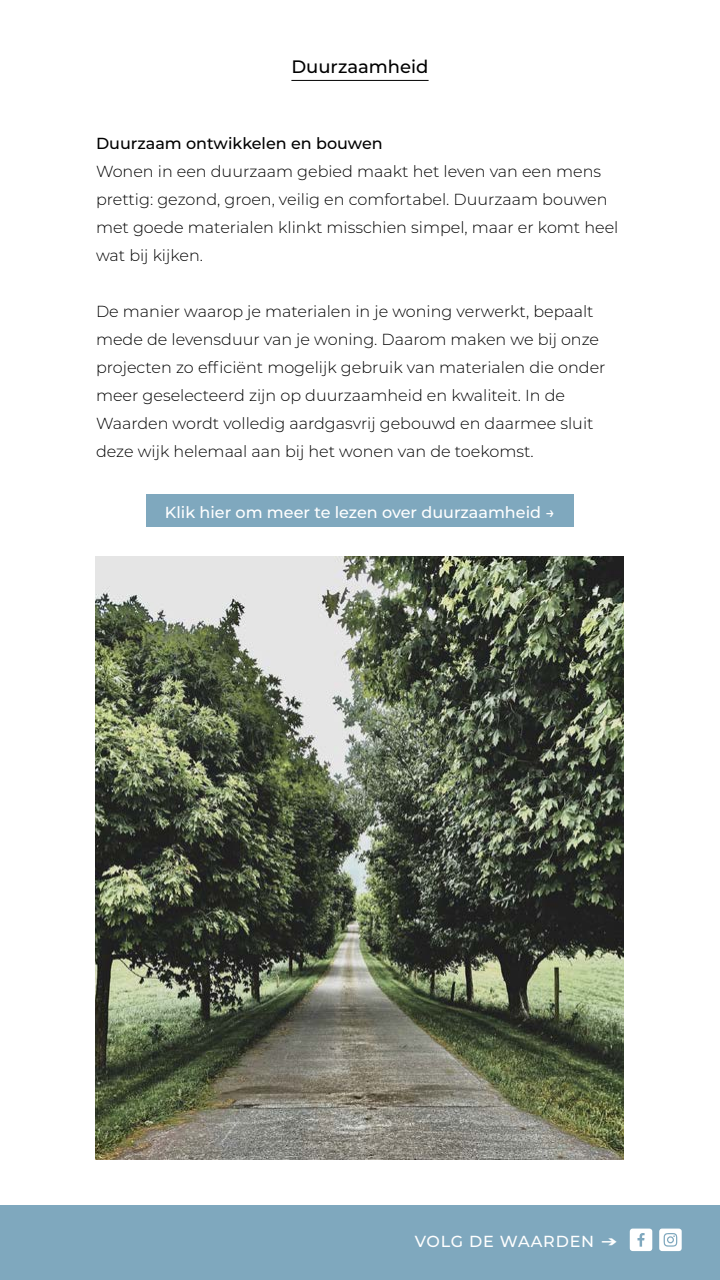
<style>
.page{position:relative;width:720px;height:1280px;background:#fff}
.page>*{position:absolute;margin:0;border:0;box-sizing:border-box;transform-origin:0 0}
.t1{font:500 18px "Montserrat";color:#000}
.t2{font:300 16px/28px "Montserrat";color:#000}
.t3{font:500 16px "Montserrat";color:#fff}
.t4{font:500 16px "Montserrat";color:#000}
.t5{font:500 16px "Montserrat";letter-spacing:.05em;color:#fff}
.s1{font-weight:600}
</style>
<div class="page">
<img style="left:96px;top:556px;width:528px;height:604px">
<hr style="left:291px;top:80px;width:138px;height:1px;background:#000">
<div style="left:146px;top:494px;width:428px;height:33px;background:#7fa8be"></div>
<div style="left:0;top:1205px;width:720px;height:75px;background:#7fa8be"></div>
<svg style="left:630px;top:1229px;width:52px;height:22px"></svg>
<p class="t1" style="left:291px;top:54px;width:139px">Duurzaamheid</p>
<p class="t4" style="left:96px;top:132px;width:288px">Duurzaam ontwikkelen en bouwen</p>
<p class="t2" style="left:96px;top:157px;width:524px">Wonen in een duurzaam gebied maakt het leven van een mens prettig: gezond, groen, veilig en comfortabel. Duurzaam bouwen met goede materialen klinkt misschien simpel, maar er komt heel wat bij kijken.</p>
<p class="t2" style="left:96px;top:297px;width:511px">De manier waarop je materialen in je woning verwerkt, bepaalt mede de levensduur van je woning. Daarom maken we bij onze projecten zo efficiënt mogelijk gebruik van materialen die onder meer geselecteerd zijn op duurzaamheid en kwaliteit. In de Waarden wordt volledig aardgasvrij gebouwd en daarmee sluit deze wijk helemaal aan bij het wonen van de toekomst.</p>
<p class="t3" style="left:165px;top:502px;width:392px">Klik hier om meer te lezen over duurzaamheid →</p>
<p class="t5" style="left:415px;top:1230px;width:206px">VOLG DE WAARDEN <span class="s1">→</span></p>
</div>
